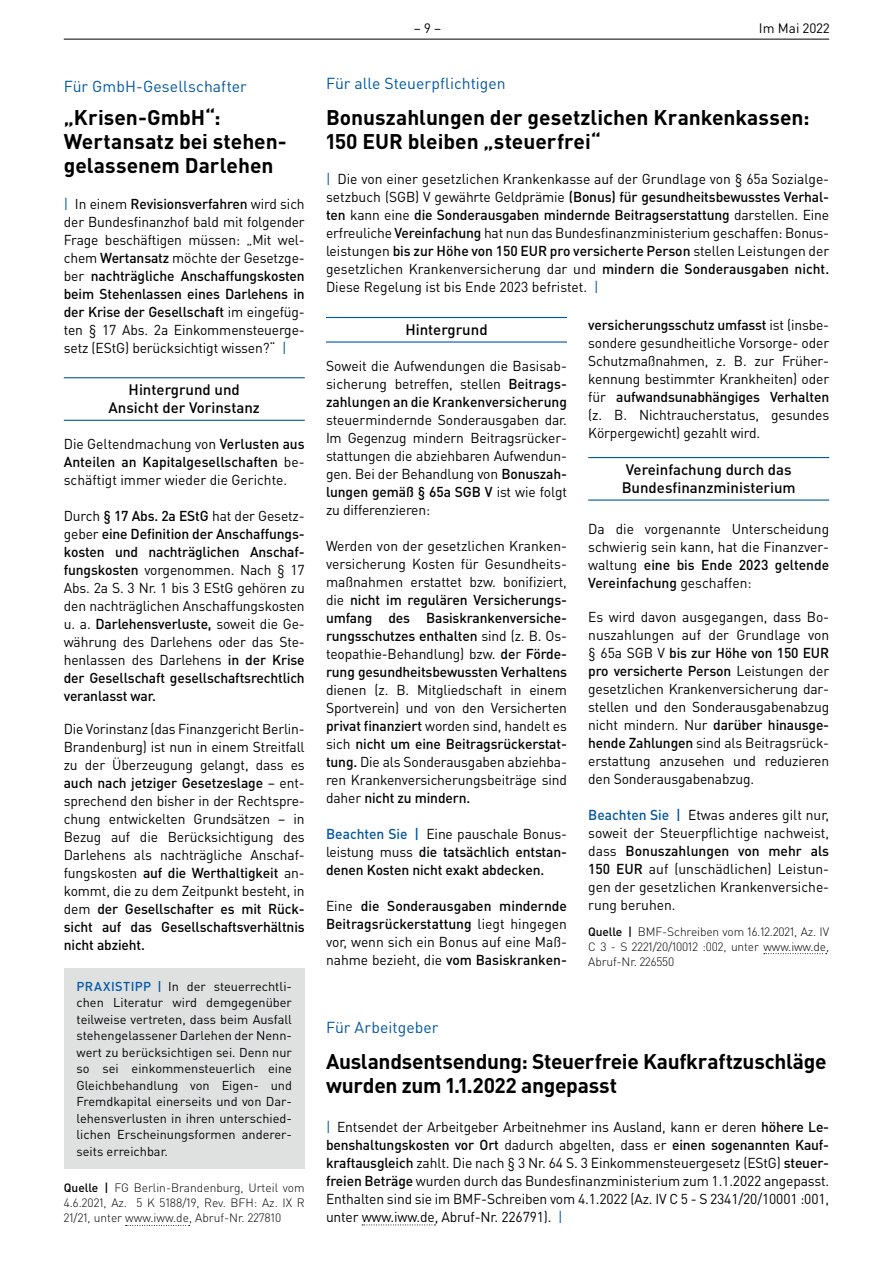
<style>
.page{position:relative;width:893px;height:1263px;background:#fff}
.page>*{position:absolute;margin:0;border:0;box-sizing:border-box;transform-origin:0 0}
.t1{font:700 21px/24px "DIN Pro";letter-spacing:-.005em;color:#000002}
.t2{font:15.75px "DIN Pro";color:#0157a2}
.t3{font:500 15px/18px "DIN Pro";color:#000002}
.t4{font:14.25px/18px "DIN Pro";letter-spacing:-.01em;color:#000002;text-align:justify}
.t5{font:500 14.25px/18px "DIN Pro";letter-spacing:-.01em;color:#000002;text-align:justify}
.t6{font:13.5px "DIN Pro";color:#000002}
.t7{font:12.75px/16.5px "DIN Pro";color:#000002;text-align:justify}
.t8{font:300 12px/15px "DIN Pro";letter-spacing:-.01em;color:#000002;text-align:justify}
.s1{color:#0157a2}
.s2{font-weight:500}
.s3{font-weight:500;color:#0157a2}
.s4{font-weight:400}
</style>
<div class="page">
<hr style="left:64px;top:39px;width:765px;height:1px;background:#000002">
<hr style="left:326px;top:317px;width:241px;height:1px;background:#0157a2">
<hr style="left:326px;top:341px;width:241px;height:2px;background:#0157a2">
<hr style="left:588px;top:457px;width:241px;height:1px;background:#0157a2">
<hr style="left:588px;top:499px;width:241px;height:2px;background:#0157a2">
<svg style="left:764px;top:953px;width:63px;height:1px"></svg>
<svg style="left:362px;top:1224px;width:73px;height:1px"></svg>
<hr style="left:64px;top:377px;width:241px;height:1px;background:#0157a2">
<hr style="left:64px;top:420px;width:241px;height:1px;background:#0157a2">
<svg style="left:126px;top:1225px;width:64px;height:1px"></svg>
<div style="left:64px;top:968px;width:241px;height:200px;background:#dfe1e1"></div>
<p class="t2" style="left:64px;top:76px;width:185px">Für GmbH-Gesellschafter</p>
<h1 class="t1" style="left:64px;top:105px;width:224px">„Krisen-GmbH“:<br>Wertansatz bei stehen&shy;gelassenem Darlehen</h1>
<p class="t4" style="left:64px;top:195px;width:242px"><span class="s1">|</span> In einem <span class="s2">Revisionsverfahren</span> wird sich der Bundesfinanzhof bald mit folgender Frage beschäftigen müssen: „Mit wel&shy;chem <span class="s2">Wertansatz</span> möchte der Gesetzge&shy;ber <span class="s2">nachträgliche Anschaffungskosten beim Stehenlassen eines Darlehens in der Krise der Gesellschaft</span> im eingefüg&shy;ten § 17 Abs. 2a Einkommensteuerge&shy;setz (EStG) berücksichtigt wissen?“ <span class="s1">|</span></p>
<p class="t3" style="left:109px;top:380px;width:153px;text-align:center">Hintergrund und<br>Ansicht der Vorinstanz</p>
<p class="t4" style="left:64px;top:435px;width:242px">Die Geltendmachung von <span class="s2">Verlusten aus Anteilen an Kapitalgesellschaften</span> be&shy;schäftigt immer wieder die Gerichte.</p>
<p class="t4" style="left:64px;top:507px;width:242px">Durch <span class="s2">§ 17 Abs. 2a EStG</span> hat der Gesetz&shy;geber <span class="s2">eine Definition der Anschaffungs&shy;kosten und nachträglichen Anschaf&shy;fungskosten</span> vorgenommen. Nach § 17<br>Abs. 2a S. 3 Nr. 1 bis 3 EStG gehören zu den nachträglichen Anschaffungskosten u. a. <span class="s2">Darlehensverluste,</span> soweit die Ge&shy;währung des Darlehens oder das Ste&shy;henlassen des Darlehens <span class="s2">in der Krise der Gesellschaft gesellschaftsrechtlich veranlasst war.</span></p>
<p class="t4" style="left:64px;top:720px;width:242px">Die Vorinstanz (das Finanzgericht Berlin-Brandenburg) ist nun in einem Streitfall zu der Überzeugung gelangt, dass es <span class="s2">auch nach jetziger Gesetzeslage</span> – ent&shy;sprechend den bisher in der Rechtspre&shy;chung entwickelten Grundsätzen – in Bezug auf die Berücksichtigung des Darlehens als nachträgliche Anschaf&shy;fungskosten <span class="s2">auf die Werthaltigkeit</span> an&shy;kommt, die zu dem Zeitpunkt besteht, in dem <span class="s2">der Gesellschafter es mit Rück&shy;sicht auf das Gesellschaftsverhältnis nicht abzieht.</span></p>
<p class="t7" style="left:77px;top:977px;width:217px"><span class="s3">PRAXISTIPP |</span> In der steuerrechtli&shy;chen Literatur wird demgegenüber teilweise vertreten, dass beim Ausfall stehengelassener Darlehen der Nenn&shy;wert zu berücksichtigen sei. Denn nur so sei einkommensteuerlich eine Gleichbehandlung von Eigen- und Fremdkapital einerseits und von Dar&shy;lehensverlusten in ihren unterschied&shy;lichen Erscheinungsformen anderer&shy;seits erreichbar.</p>
<p class="t8" style="left:64px;top:1180px;width:242px"><span class="s2">Quelle |</span> FG Berlin-Brandenburg, Urteil vom 4.6.2021, Az. 5 K 5188/19, Rev. BFH: Az. IX R 21/21, unter www.iww.de, Abruf-Nr. 227810</p>
<p class="t6" style="left:414px;top:19px;width:29px">– 9 –</p>
<p class="t6" style="left:759px;top:19px;width:72px">Im Mai 2022</p>
<p class="t2" style="left:326px;top:73px;width:181px">Für alle Steuerpflichtigen</p>
<h1 class="t1" style="left:326px;top:105px;width:485px">Bonuszahlungen der gesetzlichen Krankenkassen:<br>150 EUR bleiben „steuerfrei“</h1>
<p class="t4" style="left:326px;top:169px;width:505px"><span class="s1">|</span> Die von einer gesetzlichen Krankenkasse auf der Grundlage von § 65a Sozialge&shy;setzbuch (SGB) V gewährte Geldprämie <span class="s2">(Bonus) für gesundheitsbewusstes Verhal&shy;ten</span> kann eine <span class="s2">die Sonderausgaben mindernde Beitragserstattung</span> darstellen. Eine erfreuliche <span class="s2">Vereinfachung</span> hat nun das Bundesfinanzministerium geschaffen: Bonus&shy;leistungen <span class="s2">bis zur Höhe von 150 EUR pro versicherte Person</span> stellen Leistungen der gesetzlichen Krankenversicherung dar und <span class="s2">mindern die Sonderausgaben nicht.<br></span>Diese Regelung ist bis Ende 2023 befristet. <span class="s1">|</span></p>
<p class="t3" style="left:405px;top:320px;width:84px">Hintergrund</p>
<p class="t4" style="left:326px;top:356px;width:242px">Soweit die Aufwendungen die Basisab&shy;sicherung betreffen, stellen <span class="s2">Beitrags&shy;zahlungen an die Krankenversicherung</span></p>
<p class="t4" style="left:326px;top:410px;width:242px">steuermindernde Sonderausgaben dar.<br>Im Gegenzug mindern Beitragsrücker&shy;stattungen die abziehbaren Aufwendun&shy;gen. Bei der Behandlung von <span class="s2">Bonuszah&shy;lungen gemäß § 65a SGB V</span> ist wie folgt zu differenzieren:</p>
<p class="t4" style="left:326px;top:536px;width:242px">Werden von der gesetzlichen Kranken&shy;versicherung Kosten für Gesundheits&shy;maßnahmen erstattet bzw. bonifiziert, die <span class="s2">nicht im regulären Versicherungs&shy;umfang des Basiskrankenversiche&shy;rungsschutzes enthalten</span> sind (z. B. Os&shy;teopathie-Behandlung) bzw. <span class="s2">de</span>r <span class="s2">Förde&shy;rung gesundheitsbewussten Verhaltens</span></p>
<p class="t4" style="left:326px;top:680px;width:242px">dienen (z. B. Mitgliedschaft in einem Sportverein) und von den Versicherten <span class="s2">privat finanziert</span> worden sind, handelt es sich <span class="s2">nicht um eine Beitragsrückerstat&shy;tung.</span> Die als Sonderausgaben abziehba&shy;ren Krankenversicherungsbeiträge sind daher <span class="s2">nicht zu mindern.</span></p>
<p class="t5" style="left:326px;top:824px;width:242px"><span class="s1">Beachten Sie |</span> <span class="s4">Eine pauschale Bonus&shy;leistung muss</span> die tatsächlich entstan&shy;denen Kosten nicht exakt abdecken.</p>
<p class="t4" style="left:326px;top:896px;width:242px">Eine <span class="s2">die Sonderausgaben mindernde Beitragsrückerstattung</span> liegt hingegen vor, wenn sich ein Bonus auf eine Maß&shy;nahme bezieht, die <span class="s2">vom Basiskranken-</span></p>
<p class="t4" style="left:588px;top:315px;width:242px"><span class="s2">versicherungsschutz umfasst</span> ist (insbe&shy;sondere gesundheitliche Vorsorge- oder Schutzmaßnahmen, z. B. zur Früher&shy;kennung bestimmter Krankheiten) oder für <span class="s2">aufwandsunabhängiges Verhalten </span>(z. B. Nichtraucherstatus, gesundes Körpergewicht) gezahlt wird.</p>
<p class="t3" style="left:622px;top:460px;width:176px">Vereinfachung durch das<br>Bundesfinanzministerium</p>
<p class="t4" style="left:588px;top:519px;width:242px">Da die vorgenannte Unterscheidung schwierig sein kann, hat die Finanzver&shy;waltung <span class="s2">eine bis Ende 2023 geltende Vereinfachung</span> geschaffen:</p>
<p class="t4" style="left:588px;top:607px;width:242px">Es wird davon ausgegangen, dass Bo&shy;nuszahlungen auf der Grundlage von § 65a SGB V <span class="s2">bis zur Höhe von 150 EUR pro versicherte Person</span> Leistungen der gesetzlichen Krankenversicherung dar&shy;stellen und den Sonderausgabenabzug nicht mindern. Nur <span class="s2">darüber hinausge&shy;hende Zahlungen</span> sind als Beitragsrück&shy;erstattung anzusehen und reduzieren den Sonderausgabenabzug.</p>
<p class="t4" style="left:588px;top:805px;width:242px"><span class="s3">Beachten Sie |</span> Etwas anderes gilt nur, soweit der Steuerpflichtige nachweist, dass <span class="s2">Bonuszahlungen von mehr als 150 EUR</span> auf (unschädlichen) Leistun&shy;gen der gesetzlichen Krankenversiche&shy;rung beruhen.</p>
<p class="t8" style="left:588px;top:923px;width:242px"><span class="s2">Quelle |</span> BMF-Schreiben vom 16.12.2021, Az. IV C 3 - S 2221/20/10012 :002, unter www.iww.de, Abruf-Nr. 226550</p>
<p class="t2" style="left:326px;top:1016px;width:114px">Für Arbeitgeber</p>
<h1 class="t1" style="left:326px;top:1048px;width:502px">Auslandsentsendung: Steuerfreie Kaufkraftzuschläge wurden zum 1.1.2022 angepasst</h1>
<p class="t4" style="left:326px;top:1117px;width:505px"><span class="s1">|</span> Entsendet der Arbeitgeber Arbeitnehmer ins Ausland, kann er deren <span class="s2">höhere Le&shy;benshaltungskosten vor Ort</span> dadurch abgelten, dass er <span class="s2">einen sogenannten Kauf&shy;kraftausgleich</span> zahlt. Die nach § 3 Nr. 64 S. 3 Einkommensteuergesetz (EStG) <span class="s2">steuer&shy;freien Beträge</span> wurden durch das Bundesfinanzministerium zum 1.1.2022 angepasst.<br>Enthalten sind sie im BMF-Schreiben vom 4.1.2022 (Az. IV C 5 - S 2341/20/10001 :001, unter www.iww.de, Abruf-Nr. 226791). <span class="s1">|</span></p>
</div>
